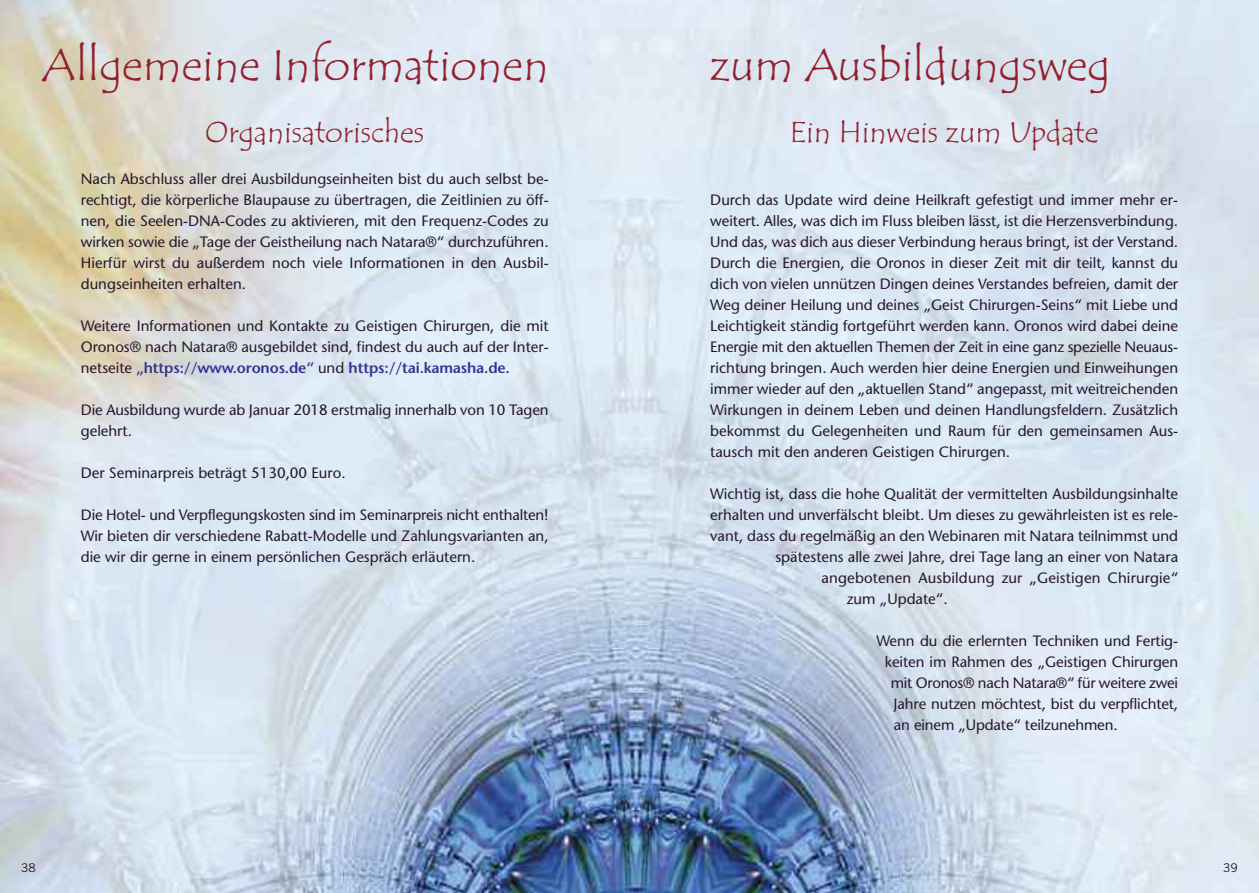
<style>
.page{position:relative;width:1259px;height:893px;background:#fff}
.page>*{position:absolute;margin:0;border:0;box-sizing:border-box;transform-origin:0 0}
.t1{font:45px "Tempus Sans ITC";color:#92202e}
.t2{font:30px "Tempus Sans ITC";color:#92202e}
.t3{font:15px/21px "Stone Sans";color:#27172e;text-align:justify}
.t4{font:12px "Trade Gothic LT Std";color:#27172e}
.s1{font-weight:600;color:#33358f}
</style>
<div class="page">
<img style="left:0;top:0;width:1259px;height:893px">
<h1 class="t1" style="left:42px;top:50px;width:508px">Allgemeine Informationen</h1>
<h1 class="t1" style="left:710px;top:50px;width:402px">zum Ausbildungsweg</h1>
<h2 class="t2" style="left:205px;top:122px;width:220px">Organisatorisches</h2>
<p class="t3" style="left:81px;top:170px;width:469px">Nach Abschluss aller drei Ausbildungseinheiten bist du auch selbst be&shy;rechtigt, die körperliche Blaupause zu übertragen, die Zeitlinien zu öff&shy;nen, die Seelen-DNA-Codes zu aktivieren, mit den Frequenz-Codes zu wirken sowie die „Tage der Geistheilung nach Natara®“ durchzuführen.<br>Hierfür wirst du außerdem noch viele Informationen in den Ausbil&shy;dungseinheiten erhalten.</p>
<p class="t3" style="left:81px;top:317px;width:469px">Weitere Informationen und Kontakte zu Geistigen Chirurgen, die mit Oronos® nach Natara® ausgebildet sind, findest du auch auf der Inter&shy;netseite <span class="s1">„https://www.oronos.de“</span> und <span class="s1">https://tai.kamasha.de.</span></p>
<p class="t3" style="left:81px;top:401px;width:469px">Die Ausbildung wurde ab Januar 2018 erstmalig innerhalb von 10 Tagen gelehrt.</p>
<p class="t3" style="left:81px;top:464px;width:266px">Der Seminarpreis beträgt 5130,00 Euro.</p>
<p class="t3" style="left:81px;top:506px;width:469px">Die Hotel- und Verpflegungskosten sind im Seminarpreis nicht enthalten!<br>Wir bieten dir verschiedene Rabatt-Modelle und Zahlungsvarianten an, die wir dir gerne in einem persönlichen Gespräch erläutern.</p>
<h2 class="t2" style="left:790px;top:122px;width:310px">Ein Hinweis zum Update</h2>
<p class="t3" style="left:710px;top:191px;width:469px">Durch das Update wird deine Heilkraft gefestigt und immer mehr er&shy;weitert. Alles, was dich im Fluss bleiben lässt, ist die Herzensverbindung.<br>Und das, was dich aus dieser Verbindung heraus bringt, ist der Verstand.<br>Durch die Energien, die Oronos in dieser Zeit mit dir teilt, kannst du dich von vielen unnützen Dingen deines Verstandes befreien, damit der Weg deiner Heilung und deines „Geist Chirurgen-Seins“ mit Liebe und Leichtigkeit ständig fortgeführt werden kann. Oronos wird dabei deine Energie mit den aktuellen Themen der Zeit in eine ganz spezielle Neuaus&shy;richtung bringen. Auch werden hier deine Energien und Einweihungen immer wieder auf den „aktuellen Stand“ angepasst, mit weitreichenden Wirkungen in deinem Leben und deinen Handlungsfeldern. Zusätzlich bekommst du Gelegenheiten und Raum für den gemeinsamen Aus&shy;tausch mit den anderen Geistigen Chirurgen.</p>
<p class="t3" style="left:710px;top:485px;width:469px">Wichtig ist, dass die hohe Qualität der vermittelten Ausbildungsinhalte</p>
<p class="t3" style="left:710px;top:506px;width:469px">erhalten und unverfälscht bleibt. Um dieses zu gewährleisten ist es rele-</p>
<p class="t3" style="left:710px;top:527px;width:469px">vant, dass du regelmäßig an den Webinaren mit Natara teilnimmst und</p>
<p class="t3" style="left:775px;top:548px;width:404px">spätestens alle zwei Jahre, drei Tage lang an einer von Natara</p>
<p class="t3" style="left:821px;top:569px;width:358px">angebotenen Ausbildung zur „Geistigen Chirurgie“</p>
<p class="t3" style="left:847px;top:590px;width:102px">zum „Update“.</p>
<p class="t3" style="left:876px;top:632px;width:303px">Wenn du die erlernten Techniken und Fertig-</p>
<p class="t3" style="left:885px;top:653px;width:295px">keiten im Rahmen des „Geistigen Chirurgen</p>
<p class="t3" style="left:890px;top:674px;width:289px">mit Oronos® nach Natara®“ für weitere zwei</p>
<p class="t3" style="left:893px;top:695px;width:286px">Jahre nutzen möchtest, bist du verpflichtet,</p>
<p class="t3" style="left:894px;top:716px;width:225px">an einem „Update“ teilzunehmen.</p>
<p class="t4" style="left:21px;top:863px;width:16px">38</p>
<p class="t4" style="left:1223px;top:863px;width:16px">39</p>
</div>
